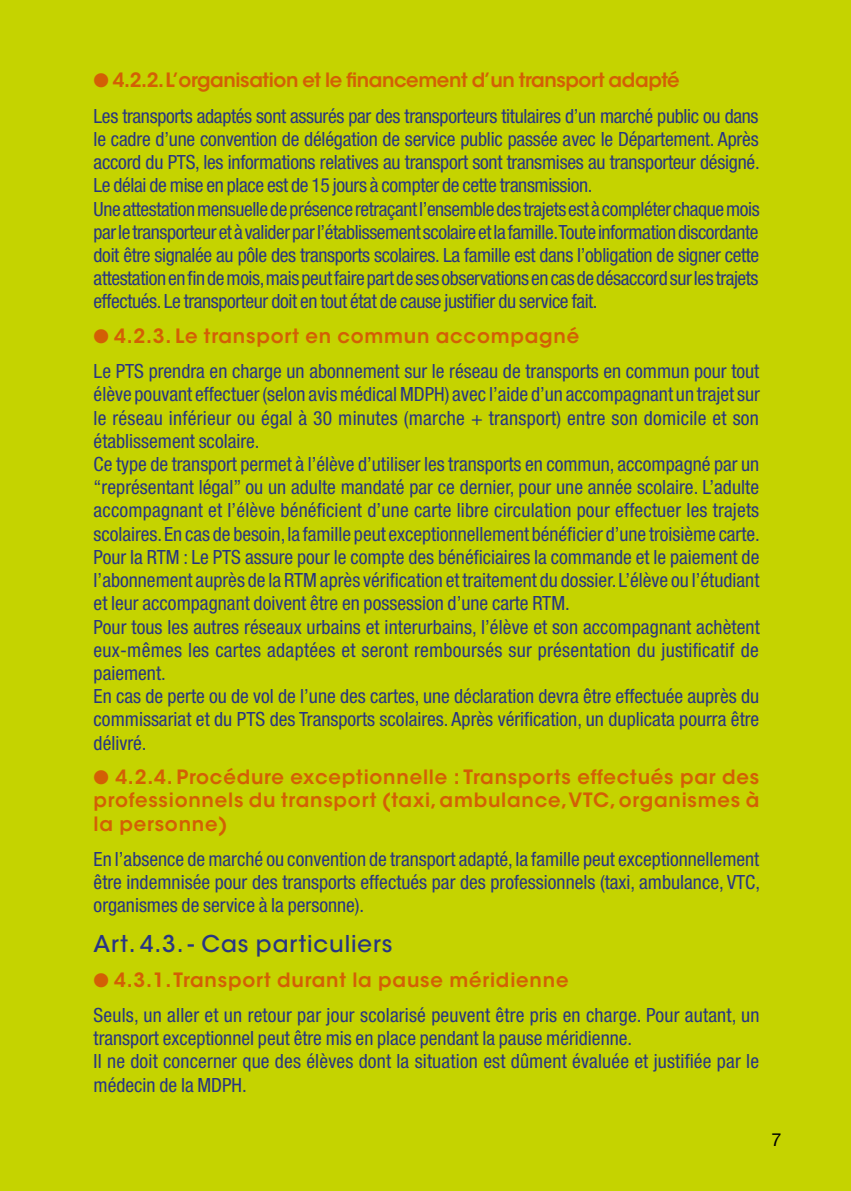
<style>
.page{position:relative;width:851px;height:1191px;background:#fff}
.page>*{position:absolute;margin:0;border:0;box-sizing:border-box;transform-origin:0 0}
.t1{font:500 23px "ITC Avant Garde Std";letter-spacing:.04em;color:#283583}
.t2{font:condensed 19.6px/23.2px "Helvetica Neue";color:#283583}
.t3{font:condensed 19.6px/23.2px "Helvetica Neue";letter-spacing:-.02em;color:#283583}
.t4{font:600 19.6px/23.2px "ITC Avant Garde Std";letter-spacing:.04em;color:#d35f05;text-align:justify}
.t5{font:600 19.6px "ITC Avant Garde Std";letter-spacing:-.02em;color:#d35f05}
.t6{font:18px "Helvetica Neue";color:#000}
</style>
<div class="page">
<div style="left:0;top:0;width:850px;height:1191px;background:#c5d300"></div>
<p class="t5" style="left:94px;top:68px;width:587px">● 4.2.2. L’organisation et le financement d’un transport adapté</p>
<p class="t3" style="left:94px;top:104px;width:667px">Les transports adaptés sont assurés par des transporteurs titulaires d’un marché public ou dans le cadre d’une convention de délégation de service public passée avec le Département. Après accord du PTS, les informations relatives au transport sont transmises au transporteur désigné.<br>Le délai de mise en place est de 15 jours à compter de cette transmission.<br>Une attestation mensuelle de présence retraçant l’ensemble des trajets est à compléter chaque mois par le transporteur et à valider par l’établissement scolaire et la famille. Toute information discordante doit être signalée au pôle des transports scolaires. La famille est dans l’obligation de signer cette attestation en fin de mois, mais peut faire part de ses observations en cas de désaccord sur les trajets effectués. Le transporteur doit en tout état de cause justifier du service fait.</p>
<p class="t4" style="left:94px;top:324px;width:487px">● 4.2.3. Le transport en commun accompagné</p>
<p class="t2" style="left:94px;top:359px;width:667px">Le PTS prendra en charge un abonnement sur le réseau de transports en commun pour tout élève pouvant effectuer (selon avis médical MDPH) avec l’aide d’un accompagnant un trajet sur le réseau inférieur ou égal à 30 minutes (marche + transport) entre son domicile et son établissement scolaire.<br>Ce type de transport permet à l’élève d’utiliser les transports en commun, accompagné par un “représentant légal” ou un adulte mandaté par ce dernier, pour une année scolaire. L’adulte accompagnant et l’élève bénéficient d’une carte libre circulation pour effectuer les trajets scolaires. En cas de besoin, la famille peut exceptionnellement bénéficier d’une troisième carte.<br>Pour la RTM : Le PTS assure pour le compte des bénéficiaires la commande et le paiement de l’abonnement auprès de la RTM après vérification et traitement du dossier. L’élève ou l’étudiant et leur accompagnant doivent être en possession d’une carte RTM.<br>Pour tous les autres réseaux urbains et interurbains, l’élève et son accompagnant achètent eux-mêmes les cartes adaptées et seront remboursés sur présentation du justificatif de paiement.<br>En cas de perte ou de vol de l’une des cartes, une déclaration devra être effectuée auprès du commissariat et du PTS des Transports scolaires. Après vérification, un duplicata pourra être délivré.</p>
<p class="t4" style="left:94px;top:765px;width:667px">● 4.2.4. Procédure exceptionnelle : Transports effectués par des professionnels du transport (taxi, ambulance, VTC, organismes à la personne)</p>
<p class="t2" style="left:94px;top:847px;width:667px;text-align:justify">En l’absence de marché ou convention de transport adapté, la famille peut exceptionnellement être indemnisée pour des transports effectués par des professionnels (taxi, ambulance, VTC, organismes de service à la personne).</p>
<p class="t1" style="left:94px;top:929px;width:300px">Art. 4.3. - Cas particuliers</p>
<p class="t4" style="left:94px;top:968px;width:476px">● 4.3.1. Transport durant la pause méridienne</p>
<p class="t2" style="left:94px;top:1003px;width:667px">Seuls, un aller et un retour par jour scolarisé peuvent être pris en charge. Pour autant, un transport exceptionnel peut être mis en place pendant la pause méridienne.<br>Il ne doit concerner que des élèves dont la situation est dûment évaluée et justifiée par le médecin de la MDPH.</p>
<p class="t6" style="left:771px;top:1128px;width:12px">7</p>
</div>
